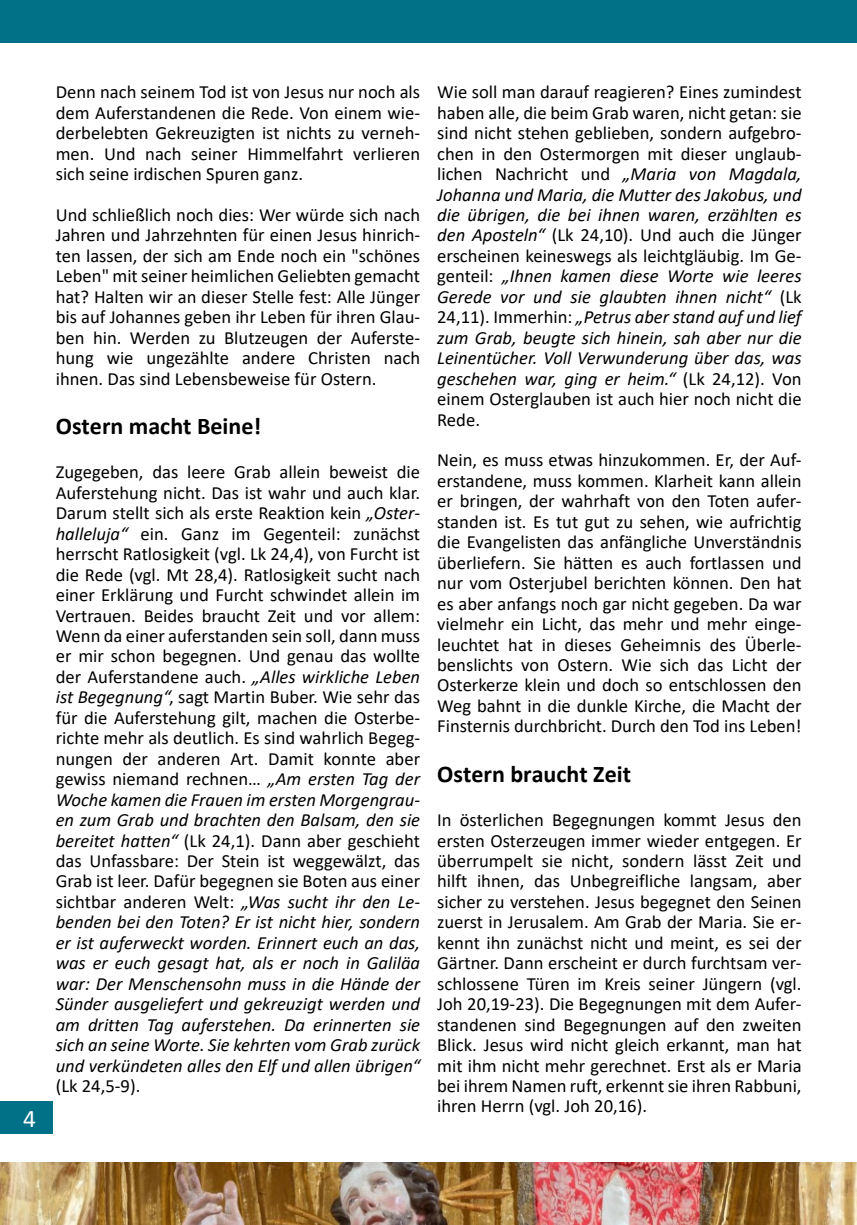
<style>
.page{position:relative;width:857px;height:1225px;background:#fff}
.page>*{position:absolute;margin:0;border:0;box-sizing:border-box;transform-origin:0 0}
.t1{font:25.4px "Calibri";color:#fff}
.t2{font:700 24px "Calibri";color:#000}
.t3{font:18.6px/20.4px "Calibri";color:#000;text-align:justify}
.s1{font-style:italic}
</style>
<div class="page">
<div style="left:0;top:0;width:856px;height:42px;background:#007186"></div>
<img style="left:0;top:1163px;width:856px;height:62px">
<div style="left:0;top:1101px;width:53px;height:33px;background:#007186"></div>
<h1 class="t1" style="left:23px;top:1108px;width:14px">4</h1>
<p class="t3" style="left:56px;top:83px;width:366px">Denn nach seinem Tod ist von Jesus nur noch als dem Auferstandenen die Rede. Von einem wie&shy;derbelebten Gekreuzigten ist nichts zu verneh&shy;men. Und nach seiner Himmelfahrt verlieren sich seine irdischen Spuren ganz.</p>
<p class="t3" style="left:56px;top:206px;width:366px">Und schließlich noch dies: Wer würde sich nach Jahren und Jahrzehnten für einen Jesus hinrich&shy;ten lassen, der sich am Ende noch ein "schönes Leben" mit seiner heimlichen Geliebten gemacht hat? Halten wir an dieser Stelle fest: Alle Jünger bis auf Johannes geben ihr Leben für ihren Glau&shy;ben hin. Werden zu Blutzeugen der Auferste&shy;hung wie ungezählte andere Christen nach ihnen. Das sind Lebensbeweise für Ostern.</p>
<p class="t2" style="left:56px;top:416px;width:207px">Ostern macht Beine!</p>
<p class="t3" style="left:56px;top:463px;width:366px">Zugegeben, das leere Grab allein beweist die Auferstehung nicht. Das ist wahr und auch klar.<br>Darum stellt sich als erste Reaktion kein <span class="s1">„Oster&shy;halleluja“</span> ein. Ganz im Gegenteil: zunächst herrscht Ratlosigkeit (vgl. Lk 24,4), von Furcht ist die Rede (vgl. Mt 28,4). Ratlosigkeit sucht nach einer Erklärung und Furcht schwindet allein im Vertrauen. Beides braucht Zeit und vor allem:<br>Wenn da einer auferstanden sein soll, dann muss er mir schon begegnen. Und genau das wollte der Auferstandene auch. <span class="s1">„Alles wirkliche Leben ist Begegnung“</span>, sagt Martin Buber. Wie sehr das für die Auferstehung gilt, machen die Osterbe&shy;richte mehr als deutlich. Es sind wahrlich Begeg&shy;nungen der anderen Art. Damit konnte aber gewiss niemand rechnen… <span class="s1">„Am ersten Tag der Woche kamen die Frauen im ersten Morgengrau&shy;en zum Grab und brachten den Balsam, den sie bereitet hatten“</span> (Lk 24,1). Dann aber geschieht das Unfassbare: Der Stein ist weggewälzt, das Grab ist leer. Dafür begegnen sie Boten aus einer sichtbar anderen Welt: <span class="s1">„Was sucht ihr den Le&shy;benden bei den Toten? Er ist nicht hier, sondern er ist auferweckt worden. Erinnert euch an das, was er euch gesagt hat, als er noch in Galiläa war: Der Menschensohn muss in die Hände der Sünder ausgeliefert und gekreuzigt werden und am dritten Tag auferstehen. Da erinnerten sie sich an seine Worte. Sie kehrten vom Grab zurück und verkündeten alles den Elf und allen übrigen“</span></p>
<p class="t3" style="left:56px;top:1077px;width:86px">(Lk 24,5-9).</p>
<p class="t3" style="left:437px;top:83px;width:366px">Wie soll man darauf reagieren? Eines zumindest haben alle, die beim Grab waren, nicht getan: sie sind nicht stehen geblieben, sondern aufgebro&shy;chen in den Ostermorgen mit dieser unglaub&shy;lichen Nachricht und <span class="s1">„Maria von Magdala, Johanna und Maria, die Mutter des Jakobus, und die übrigen, die bei ihnen waren, erzählten es den Aposteln“</span> (Lk 24,10). Und auch die Jünger erscheinen keineswegs als leichtgläubig. Im Ge&shy;genteil: <span class="s1">„Ihnen kamen diese Worte wie leeres Gerede vor und sie glaubten ihnen nicht“</span> (Lk 24,11). Immerhin: <span class="s1">„Petrus aber stand auf und lief zum Grab, beugte sich hinein, sah aber nur die Leinentücher. Voll Verwunderung über das, was geschehen war, ging er heim.“</span> (Lk 24,12). Von einem Osterglauben ist auch hier noch nicht die Rede.</p>
<p class="t3" style="left:437px;top:451px;width:366px">Nein, es muss etwas hinzukommen. Er, der Auf&shy;erstandene, muss kommen. Klarheit kann allein er bringen, der wahrhaft von den Toten aufer&shy;standen ist. Es tut gut zu sehen, wie aufrichtig die Evangelisten das anfängliche Unverständnis überliefern. Sie hätten es auch fortlassen und nur vom Osterjubel berichten können. Den hat es aber anfangs noch gar nicht gegeben. Da war vielmehr ein Licht, das mehr und mehr einge&shy;leuchtet hat in dieses Geheimnis des Überle&shy;benslichts von Ostern. Wie sich das Licht der Osterkerze klein und doch so entschlossen den Weg bahnt in die dunkle Kirche, die Macht der Finsternis durchbricht. Durch den Tod ins Leben!</p>
<p class="t2" style="left:437px;top:764px;width:195px">Ostern braucht Zeit</p>
<p class="t3" style="left:437px;top:811px;width:366px">In österlichen Begegnungen kommt Jesus den ersten Osterzeugen immer wieder entgegen. Er überrumpelt sie nicht, sondern lässt Zeit und hilft ihnen, das Unbegreifliche langsam, aber sicher zu verstehen. Jesus begegnet den Seinen zuerst in Jerusalem. Am Grab der Maria. Sie er&shy;kennt ihn zunächst nicht und meint, es sei der Gärtner. Dann erscheint er durch furchtsam ver&shy;schlossene Türen im Kreis seiner Jüngern (vgl.<br>Joh 20,19-23). Die Begegnungen mit dem Aufer&shy;standenen sind Begegnungen auf den zweiten Blick. Jesus wird nicht gleich erkannt, man hat mit ihm nicht mehr gerechnet. Erst als er Maria bei ihrem Namen ruft, erkennt sie ihren Rabbuni, ihren Herrn (vgl. Joh 20,16).</p>
</div>
